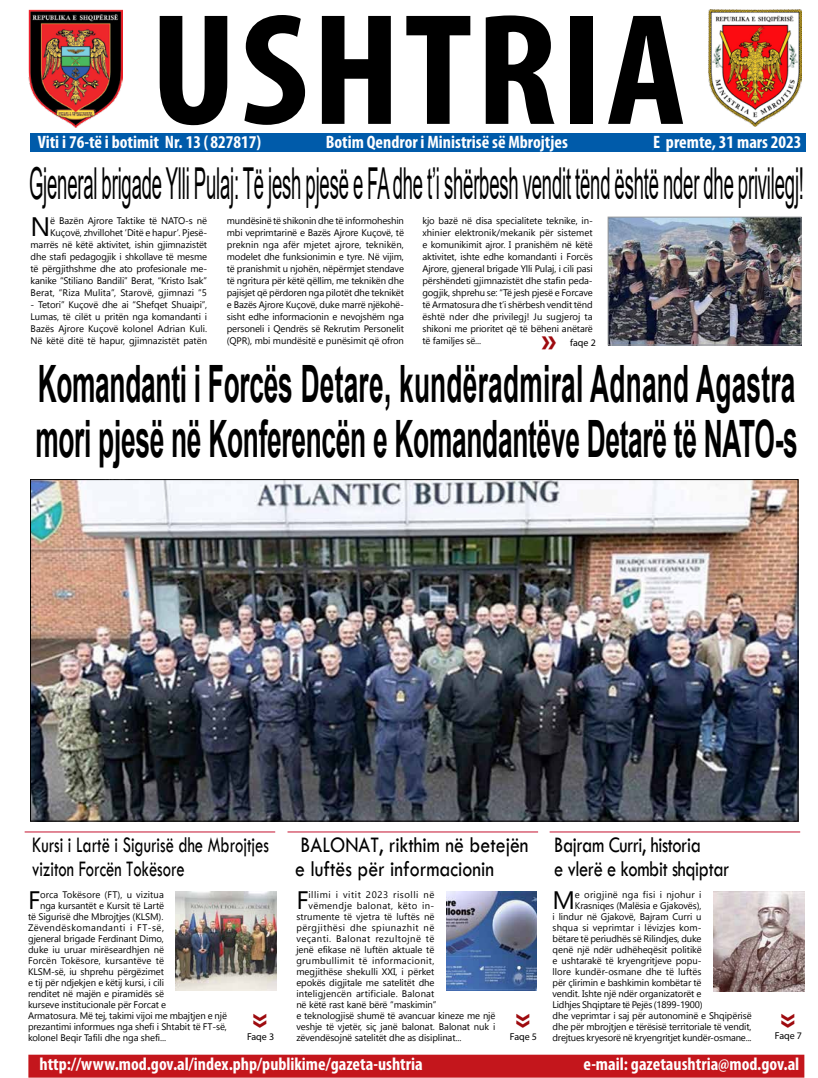
<style>
.page{position:relative;width:818px;height:1078px;background:#fff}
.page>*{position:absolute;margin:0;border:0;box-sizing:border-box;transform-origin:0 0}
.t1{font:700 condensed 160px "Myriad Pro";letter-spacing:.02em;color:#000;scale:1.08 1}
.t2{font:700 51.5px/55px "Arial";letter-spacing:-.01em;color:#000;scale:.51 1}
.t3{font:44px "Arial";letter-spacing:-.01em;color:#000;scale:.42 1}
.t4{font:700 34px "Myriad Pro";color:#9e0b0f}
.t5{font:26.6px "Nirmala UI";color:#000}
.t6{font:25.2px "Nirmala UI";color:#000}
.t7{font:23px/24px "Tw Cen";color:#000;scale:.72 1}
.t8{font:23px/24px "Tw Cen";color:#000;scale:.86 1}
.t9{font:23px/24px "Tw Cen";letter-spacing:-.02em;color:#000;scale:.8 1}
.t10{font:700 condensed 18px "Myriad Pro";color:#fff}
.t11{font:10px "Myriad Pro";color:#000}
.t12{font:9.5px/12px "Nirmala UI";letter-spacing:-.01em;color:#000;text-align:justify}
.t13{font:9.5px "Nirmala UI";letter-spacing:.01em;color:#000}
.t14{font:9.5px "Nirmala UI";letter-spacing:.015em;color:#000}
.t15{font:9.5px "Nirmala UI";letter-spacing:.05em;color:#000}
.t16{font:9.5px "Nirmala UI";letter-spacing:.035em;color:#000}
.t17{font:9.5px "Nirmala UI";letter-spacing:.06em;color:#000}
.t18{font:9.5px "Nirmala UI";letter-spacing:.045em;color:#000}
.t19{font:9.5px "Nirmala UI";letter-spacing:.025em;color:#000}
.t20{font:9.5px "Nirmala UI";letter-spacing:.04em;color:#000}
</style>
<div class="page">
<div style="left:30px;top:133px;width:775px;height:19px;background:#005baa"></div>
<div style="left:29px;top:1054px;width:775px;height:22px;background:#c4161c"></div>
<div style="left:28px;top:1054px;width:776px;height:23px;border:1px solid #c4161c"></div>
<img style="left:28px;top:10px;width:95px;height:117px">
<img style="left:708px;top:10px;width:94px;height:116px">
<img style="left:446px;top:891px;width:91px;height:98px">
<img style="left:176px;top:891px;width:100px;height:98px">
<img style="left:713px;top:891px;width:91px;height:100px">
<hr style="left:25px;top:831px;width:250px;height:1px;background:#c4122f">
<hr style="left:287px;top:831px;width:251px;height:1px;background:#c4122f">
<hr style="left:549px;top:831px;width:251px;height:1px;background:#c4122f">
<img style="left:32px;top:481px;width:764px;height:338px">
<img style="left:610px;top:219px;width:189px;height:124px">
<div style="left:608px;top:217px;width:193px;height:128px;border:1px solid #939598"></div>
<h1 class="t1" style="left:150px;top:-29px;width:497px">ushtria</h1>
<h3 class="t10" style="left:326px;top:131px;width:244px">Botim Qendror i Ministrisë së Mbrojtjes</h3>
<h3 class="t10" style="left:653px;top:131px;width:150px">E premte, 31 mars 2023</h3>
<h3 class="t10" style="left:38px;top:131px;width:225px">Viti i 76-të i botimit Nr. 13 (827817)</h3>
<h3 class="t3" style="left:29px;top:153px;width:1846px">Gjeneral brigade Ylli Pulaj: Të jesh pjesë e FA dhe t’i shërbesh vendit tënd është nder dhe privilegj!</h3>
<p class="t12" style="left:227px;top:214px;width:179px">mundësinë të shikonin dhe të informoheshin mbi veprimtarinë e Bazës Ajrore Kuçovë, të preknin nga afër mjetet ajrore, teknikën, modelet dhe funksionimin e tyre. Në vijim, të pranishmit u njohën, nëpërmjet stendave të ngritura për këtë qëllim, me teknikën dhe pajisjet që përdoren nga pilotët dhe teknikët e Bazës Ajrore Kuçovë, duke marrë njëkohë&shy;sisht edhe informacionin e nevojshëm nga personeli i Qendrës së Rekrutim Personelit (QPR), mbi mundësitë e punësimit që ofron</p>
<p class="t12" style="left:31px;top:214px;width:178px;text-align:right">ë Bazën Ajrore Taktike të NATO-s në Kuçovë, zhvillohet ‘Ditë e hapur’. Pjesë&shy;marrës në këtë aktivitet, ishin gjimnazistët dhe stafi pedagogjik i shkollave të mesme të përgjithshme dhe ato profesionale me&shy;kanike “Stiliano Bandili” Berat, “Kristo Isak” Berat, “Riza Mulita”, Starovë, gjimnazi “5</p>
<p class="t12" style="left:31px;top:298px;width:178px">- Tetori” Kuçovë dhe ai “Shefqet Shuaipi”, Lumas, të cilët u pritën nga komandanti i Bazës Ajrore Kuçovë kolonel Adrian Kuli.<br>Në këtë ditë të hapur, gjimnazistët patën</p>
<p class="t12" style="left:422px;top:214px;width:172px">kjo bazë në disa specialitete teknike, in&shy;xhinier elektronik/mekanik për sistemet e komunikimit ajror. I pranishëm në këtë aktivitet, ishte edhe komandanti i Forcës Ajrore, gjeneral brigade Ylli Pulaj, i cili pasi përshëndeti gjimnazistët dhe stafin peda&shy;gogjik, shprehu se: “Të jesh pjesë e Forcave të Armatosura dhe t’i shërbesh vendit tënd është nder dhe privilegj! Ju sugjeroj ta shikoni me prioritet që të bëheni anëtarë të familjes së...</p>
<h3 class="t5" style="left:31px;top:205px;width:21px">N</h3>
<h3 class="t4" style="left:541px;top:320px;width:17px">»</h3>
<p class="t11" style="left:570px;top:337px;width:27px">faqe 2</p>
<h2 class="t2" style="left:35px;top:356px;width:1496px">Komandanti i Forcës Detare, kundëradmiral Adnand Agastra mori pjesë në Konferencën e Komandantëve Detarë të NATO-s</h2>
<h3 class="t7" style="left:32px;top:832px;width:330px">Kursi i Lartë i Sigurisë dhe Mbrojtjes viziton Forcën Tokësore</h3>
<h3 class="t9" style="left:554px;top:832px;width:220px">Bajram Curri, historia<br>e vlerë e kombit shqiptar</h3>
<h3 class="t8" style="left:295px;top:832px;width:273px">BALONAT, rikthim në betejën e luftës për informacionin</h3>
<h3 class="t6" style="left:296px;top:880px;width:14px">F</h3>
<p class="t17" style="left:308px;top:886px;width:127px">illimi i vitit 2023 risolli në</p>
<h3 class="t6" style="left:552px;top:880px;width:24px">M</h3>
<p class="t19" style="left:575px;top:886px;width:128px">e origjinë nga fisi i njohur i</p>
<h3 class="t6" style="left:28px;top:880px;width:14px">F</h3>
<p class="t14" style="left:40px;top:886px;width:125px">orca Tokësore (FT), u vizitua</p>
<p class="t12" style="left:40px;top:898px;width:125px">nga kursantët e Kursit të Lartë</p>
<p class="t12" style="left:28px;top:909px;width:137px">të Sigurisë dhe Mbrojtjes (KLSM).</p>
<p class="t18" style="left:28px;top:919px;width:138px">Zëvendëskomandanti i FT-së,</p>
<p class="t12" style="left:28px;top:931px;width:138px">gjeneral brigade Ferdinant Dimo,</p>
<p class="t12" style="left:28px;top:942px;width:138px">duke iu uruar mirëseardhjen në</p>
<p class="t14" style="left:28px;top:952px;width:137px">Forcën Tokësore, kursantëve të</p>
<p class="t12" style="left:28px;top:964px;width:138px">KLSM-së, iu shprehu përgëzimet</p>
<p class="t12" style="left:28px;top:975px;width:137px">e tij për ndjekjen e këtij kursi, i cili</p>
<p class="t12" style="left:28px;top:986px;width:137px">renditet në majën e piramidës së</p>
<p class="t12" style="left:28px;top:997px;width:140px">kurseve institucionale për Forcat e</p>
<p class="t12" style="left:28px;top:1008px;width:200px">Armatosura. Më tej, takimi vijoi me mbajtjen e një</p>
<p class="t12" style="left:28px;top:1019px;width:200px">prezantimi informues nga shefi i Shtabit të FT-së,</p>
<p class="t12" style="left:28px;top:1030px;width:140px">kolonel Beqir Tafili dhe nga shefi...</p>
<p class="t11" style="left:247px;top:1029px;width:29px">Faqe 3</p>
<p class="t20" style="left:308px;top:897px;width:127px">vëmendje balonat, këto in-</p>
<p class="t13" style="left:296px;top:908px;width:140px">strumente të vjetra të luftës në</p>
<p class="t15" style="left:296px;top:919px;width:140px">përgjithësi dhe spiunazhit në</p>
<p class="t15" style="left:296px;top:930px;width:140px">veçanti. Balonat rezultojnë të</p>
<p class="t12" style="left:296px;top:942px;width:139px">jenë efikase në luftën aktuale të</p>
<p class="t16" style="left:296px;top:952px;width:140px">grumbullimit të informacionit,</p>
<p class="t12" style="left:296px;top:964px;width:140px">megjithëse shekulli XXI, i përket</p>
<p class="t12" style="left:296px;top:975px;width:140px">epokës digjitale me satelitët dhe</p>
<p class="t14" style="left:296px;top:985px;width:140px">inteligjencën artificiale. Balonat</p>
<p class="t12" style="left:296px;top:997px;width:142px">në këtë rast kanë bërë “maskimin”</p>
<p class="t12" style="left:296px;top:1008px;width:201px">e teknologjisë shumë të avancuar kineze me një</p>
<p class="t12" style="left:296px;top:1019px;width:200px">veshje të vjetër, siç janë balonat. Balonat nuk i</p>
<p class="t12" style="left:296px;top:1030px;width:167px">zëvendësojnë satelitët dhe as disiplinat...</p>
<p class="t12" style="left:575px;top:898px;width:128px">Krasniqes (Malësia e Gjakovës),</p>
<p class="t12" style="left:552px;top:909px;width:151px">i lindur në Gjakovë, Bajram Curri u</p>
<p class="t13" style="left:552px;top:919px;width:151px">shqua si veprimtar i lëvizjes kom-</p>
<p class="t12" style="left:552px;top:931px;width:151px">bëtare të periudhës së Rilindjes, duke</p>
<p class="t12" style="left:552px;top:942px;width:151px">qenë një ndër udhëheqësit politikë</p>
<p class="t12" style="left:552px;top:953px;width:150px">e ushtarakë të kryengritjeve popu-</p>
<p class="t13" style="left:552px;top:963px;width:150px">llore kundër-osmane dhe të luftës</p>
<p class="t12" style="left:552px;top:975px;width:150px">për çlirimin e bashkimin kombëtar të</p>
<p class="t12" style="left:552px;top:986px;width:151px">vendit. Ishte një ndër organizatorët e</p>
<p class="t12" style="left:552px;top:997px;width:152px">Lidhjes Shqiptare të Pejës (1899-1900)</p>
<p class="t12" style="left:552px;top:1008px;width:201px">dhe veprimtar i saj për autonominë e Shqipërisë</p>
<p class="t12" style="left:552px;top:1019px;width:201px">dhe për mbrojtjen e tërësisë territoriale të vendit,</p>
<p class="t12" style="left:552px;top:1030px;width:200px">drejtues kryesorë në kryengritjet kundër-osmane...</p>
<h3 class="t4" style="left:545px;top:1012px;width:17px;rotate:90deg">»</h3>
<h3 class="t4" style="left:282px;top:1013px;width:17px;rotate:90deg">»</h3>
<p class="t11" style="left:510px;top:1029px;width:29px">Faqe 5</p>
<h3 class="t4" style="left:810px;top:1013px;width:17px;rotate:90deg">»</h3>
<p class="t11" style="left:775px;top:1029px;width:29px">Faqe 7</p>
<h3 class="t10" style="left:39px;top:1051px;width:385px">http://www.mod.gov.al/index.php/publikime/gazeta-ushtria</h3>
<h3 class="t10" style="left:583px;top:1051px;width:217px">e-mail: gazetaushtria@mod.gov.al</h3>
</div>
